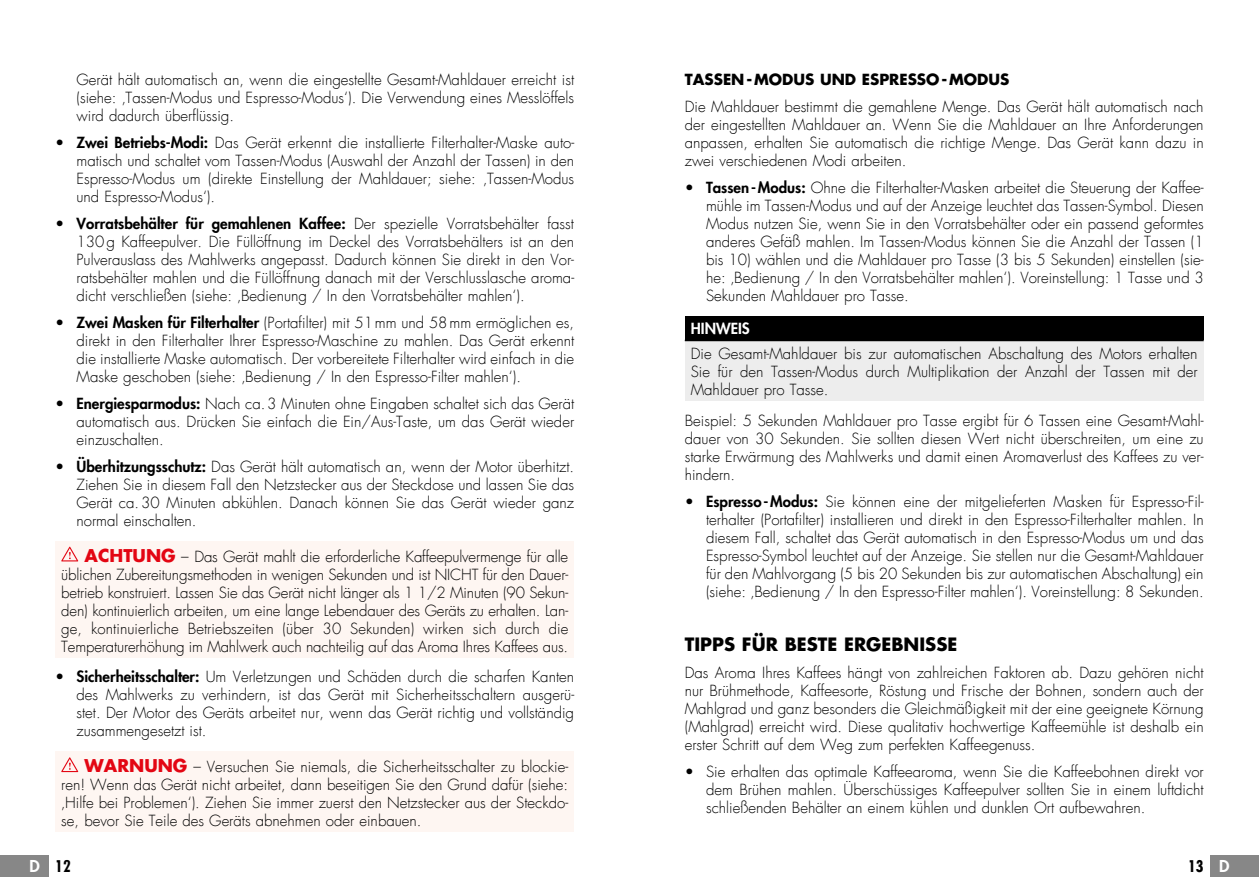
<style>
.page{position:relative;width:1259px;height:893px;background:#fff}
.page>*{position:absolute;margin:0;border:0;box-sizing:border-box;transform-origin:0 0}
.t1{font:700 18px "Futura LT";color:#000}
.t2{font:700 condensed 15.75px "Futura LT";color:#000}
.t3{font:300 15px/18px "Futura LT";color:#000;text-align:justify}
.t4{font:700 15px "Futura LT";color:#000}
.t5{font:800 15px "Futura LT";color:#fff}
.s1{font-weight:800}
.s2{font-weight:700;font-size:17.25px;color:#e30613}
.s3{font-weight:800;font-stretch:normal;font-size:16.05px;color:#fff}
</style>
<div class="page">
<svg style="left:0;top:856px;width:48px;height:21px"></svg>
<svg style="left:1210px;top:856px;width:49px;height:21px"></svg>
<div style="left:55px;top:541px;width:519px;height:117px;background:#fef6f2"></div>
<svg style="left:61px;top:547px;width:17px;height:14px"></svg>
<div style="left:55px;top:751px;width:519px;height:81px;background:#fef6f2"></div>
<svg style="left:61px;top:757px;width:17px;height:15px"></svg>
<div style="left:685px;top:316px;width:518px;height:24px;background:#000"></div>
<div style="left:685px;top:340px;width:518px;height:61px;background:#ededed"></div>
<hr style="left:685px;top:340px;width:518px;height:1px;background:#000">
<p class="t3" style="left:77px;top:71px;width:499px">Gerät hält automatisch an, wenn die eingestellte Gesamt-Mahldauer erreicht ist (siehe: ‚Tassen-Modus und Espresso-Modus‘). Die Verwendung eines Messlöffels wird dadurch überflüssig.</p>
<p class="t3" style="left:77px;top:134px;width:499px;text-indent:-21px">• <span class="s1">Zwei Betriebs-Modi:</span> Das Gerät erkennt die installierte Filterhalter-Maske auto&shy;matisch und schaltet vom Tassen-Modus (Auswahl der Anzahl der Tassen) in den Espresso-Modus um (direkte Einstellung der Mahldauer; siehe: ‚Tassen-Modus und Espresso-Modus‘).</p>
<p class="t3" style="left:77px;top:215px;width:499px;text-indent:-21px">• <span class="s1">Vorratsbehälter für gemahlenen Kaffee:</span> Der spezielle Vorratsbehälter fasst 130g Kaffeepulver. Die Füllöffnung im Deckel des Vorratsbehälters ist an den Pulverauslass des Mahlwerks angepasst. Dadurch können Sie direkt in den Vor&shy;ratsbehälter mahlen und die Füllöffnung danach mit der Verschlusslasche aroma&shy;dicht verschließen (siehe: ‚Bedienung / In den Vorratsbehälter mahlen‘).</p>
<p class="t3" style="left:77px;top:314px;width:499px;text-indent:-21px">• <span class="s1">Zwei Masken für Filterhalter</span> (Portafilter) mit 51mm und 58mm ermöglichen es, direkt in den Filterhalter Ihrer Espresso-Maschine zu mahlen. Das Gerät erkennt die installierte Maske automatisch. Der vorbereitete Filterhalter wird einfach in die Maske geschoben (siehe: ‚Bedienung / In den Espresso-Filter mahlen‘).</p>
<p class="t3" style="left:77px;top:395px;width:499px;text-indent:-21px">• <span class="s1">Energiesparmodus:</span> Nach ca.3 Minuten ohne Eingaben schaltet sich das Gerät automatisch aus. Drücken Sie einfach die Ein/Aus-Taste, um das Gerät wieder einzuschalten.</p>
<p class="t3" style="left:77px;top:458px;width:499px;text-indent:-21px">• <span class="s1">Überhitzungsschutz:</span> Das Gerät hält automatisch an, wenn der Motor überhitzt.<br>Ziehen Sie in diesem Fall den Netzstecker aus der Steckdose und lassen Sie das Gerät ca.30 Minuten abkühlen. Danach können Sie das Gerät wieder ganz normal einschalten.</p>
<p class="t3" style="left:61px;top:548px;width:508px;text-indent:23px"><span class="s2">ACHTUNG</span> – Das Gerät mahlt die erforderliche Kaffeepulvermenge für alle üblichen Zubereitungsmethoden in wenigen Sekunden und ist NICHT für den Dauer&shy;betrieb konstruiert. Lassen Sie das Gerät nicht länger als 1 1/2 Minuten (90 Sekun&shy;den) kontinuierlich arbeiten, um eine lange Lebendauer des Geräts zu erhalten. Lan&shy;ge, kontinuierliche Betriebszeiten (über 30 Sekunden) wirken sich durch die Temperaturerhöhung im Mahlwerk auch nachteilig auf das Aroma Ihres Kaffees aus.</p>
<p class="t3" style="left:77px;top:668px;width:499px;text-indent:-21px">• <span class="s1">Sicherheitsschalter:</span> Um Verletzungen und Schäden durch die scharfen Kanten des Mahlwerks zu verhindern, ist das Gerät mit Sicherheitsschaltern ausgerü&shy;stet. Der Motor des Geräts arbeitet nur, wenn das Gerät richtig und vollständig zusammengesetzt ist.</p>
<p class="t3" style="left:61px;top:758px;width:508px;text-indent:23px"><span class="s2">WARNUNG</span> – Versuchen Sie niemals, die Sicherheitsschalter zu blockie&shy;ren! Wenn das Gerät nicht arbeitet, dann beseitigen Sie den Grund dafür (siehe: ‚Hilfe bei Problemen‘). Ziehen Sie immer zuerst den Netzstecker aus der Steckdo&shy;se, bevor Sie Teile des Geräts abnehmen oder einbauen.</p>
<p class="t4" style="left:685px;top:69px;width:326px">TASSEN-MODUS UND ESPRESSO-MODUS</p>
<p class="t3" style="left:685px;top:98px;width:520px">Die Mahldauer bestimmt die gemahlene Menge. Das Gerät hält automatisch nach der eingestellten Mahldauer an. Wenn Sie die Mahldauer an Ihre Anforderungen anpassen, erhalten Sie automatisch die richtige Menge. Das Gerät kann dazu in zwei verschiedenen Modi arbeiten.</p>
<p class="t3" style="left:706px;top:179px;width:499px;text-indent:-21px">• <span class="s1">Tassen-Modus:</span> Ohne die Filterhalter-Masken arbeitet die Steuerung der Kaffee&shy;mühle im Tassen-Modus und auf der Anzeige leuchtet das Tassen-Symbol. Diesen Modus nutzen Sie, wenn Sie in den Vorratsbehälter oder ein passend geformtes anderes Gefäß mahlen. Im Tassen-Modus können Sie die Anzahl der Tassen (1 bis 10) wählen und die Mahldauer pro Tasse (3 bis 5 Sekunden) einstellen (sie&shy;he: ‚Bedienung / In den Vorratsbehälter mahlen‘). Voreinstellung: 1 Tasse und 3<br>Sekunden Mahldauer pro Tasse.</p>
<p class="t5" style="left:691px;top:319px;width:60px">HINWEIS</p>
<p class="t3" style="left:691px;top:345px;width:508px">Die Gesamt-Mahldauer bis zur automatischen Abschaltung des Motors erhalten Sie für den Tassen-Modus durch Multiplikation der Anzahl der Tassen mit der Mahldauer pro Tasse.</p>
<p class="t3" style="left:685px;top:412px;width:520px">Beispiel: 5 Sekunden Mahldauer pro Tasse ergibt für 6 Tassen eine Gesamt-Mahl&shy;dauer von 30 Sekunden. Sie sollten diesen Wert nicht überschreiten, um eine zu starke Erwärmung des Mahlwerks und damit einen Aromaverlust des Kaffees zu ver&shy;hindern.</p>
<p class="t3" style="left:706px;top:493px;width:499px;text-indent:-21px">• <span class="s1">Espresso-Modus:</span> Sie können eine der mitgelieferten Masken für Espresso-Fil&shy;terhalter (Portafilter) installieren und direkt in den Espresso-Filterhalter mahlen. In diesem Fall, schaltet das Gerät automatisch in den Espresso-Modus um und das Espresso-Symbol leuchtet auf der Anzeige. Sie stellen nur die Gesamt-Mahldauer für den Mahlvorgang (5 bis 20 Sekunden bis zur automatischen Abschaltung) ein (siehe: ‚Bedienung / In den Espresso-Filter mahlen‘). Voreinstellung: 8 Sekunden.</p>
<p class="t1" style="left:685px;top:632px;width:274px">TIPPS FÜR BESTE ERGEBNISSE</p>
<p class="t3" style="left:685px;top:664px;width:520px">Das Aroma Ihres Kaffees hängt von zahlreichen Faktoren ab. Dazu gehören nicht nur Brühmethode, Kaffeesorte, Röstung und Frische der Bohnen, sondern auch der Mahlgrad und ganz besonders die Gleichmäßigkeit mit der eine geeignete Körnung (Mahlgrad) erreicht wird. Diese qualitativ hochwertige Kaffeemühle ist deshalb ein erster Schritt auf dem Weg zum perfekten Kaffeegenuss.</p>
<p class="t3" style="left:706px;top:763px;width:499px;text-indent:-21px">• Sie erhalten das optimale Kaffeearoma, wenn Sie die Kaffeebohnen direkt vor dem Brühen mahlen. Überschüssiges Kaffeepulver sollten Sie in einem luftdicht schließenden Behälter an einem kühlen und dunklen Ort aufbewahren.</p>
<p class="t2" style="left:30px;top:857px;width:43px"><span class="s3">D</span> 12</p>
<p class="t2" style="left:1188px;top:857px;width:43px">13 <span class="s3">D</span></p>
</div>
